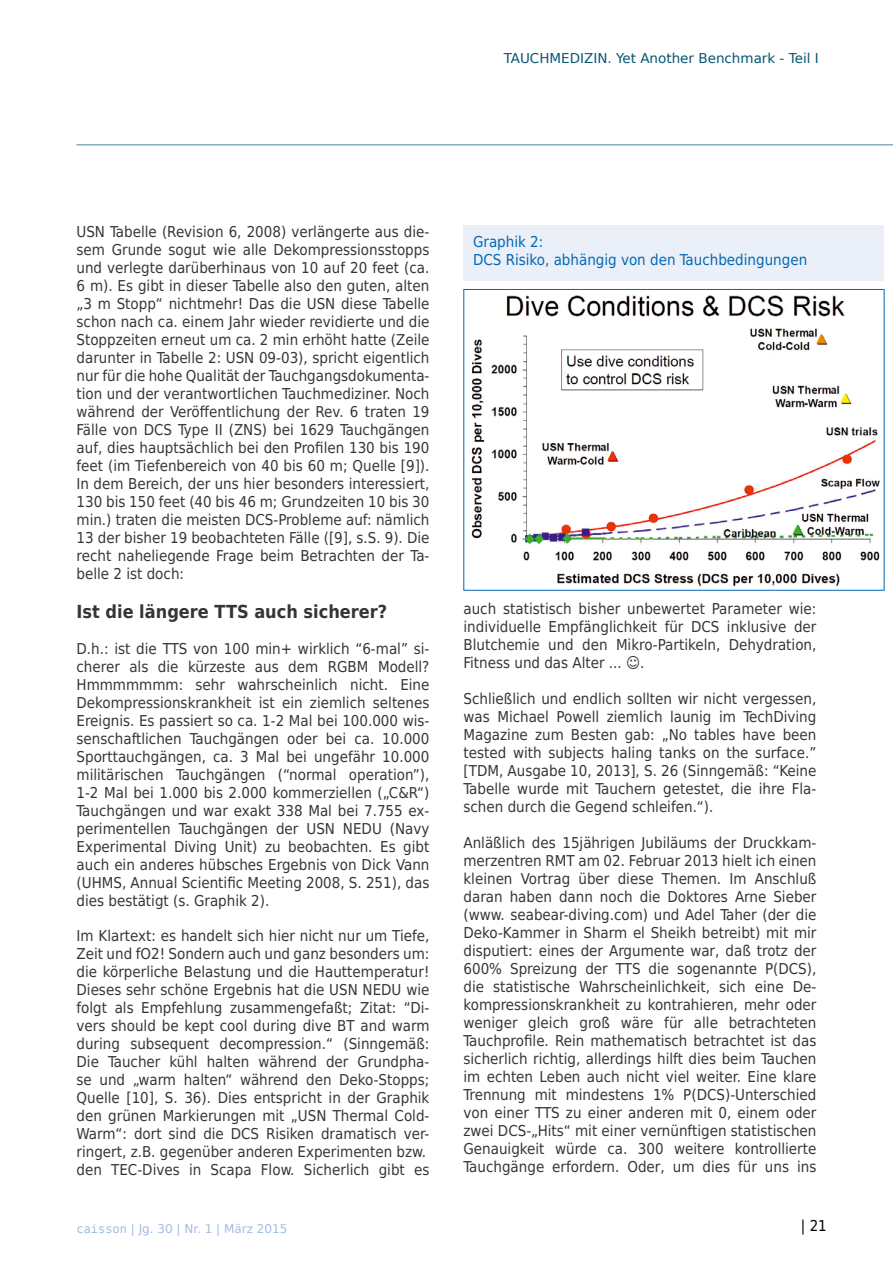
<style>
.page{position:relative;width:893px;height:1263px;background:#fff}
.page>*{position:absolute;margin:0;border:0;box-sizing:border-box;transform-origin:0 0}
.t1{font:700 18px "DejaVu Sans Condensed";color:#373437}
.t2{font:15px/18px "DejaVu Sans Condensed";color:#373437;text-align:justify}
.t3{font:15px/18px "DejaVu Sans Condensed";color:#0068b5}
.t4{font:15px "DejaVu Sans Condensed";color:#000}
.t5{font:13.5px "DejaVu Sans";color:#065571}
.t6{font:12px "DejaVu Sans";color:#a2bbe1}
.s1{font-family:"DejaVu Sans Mono"}
</style>
<div class="page">
<hr style="left:77px;top:144px;width:816px;height:2px;background:#065571">
<div style="left:463px;top:225px;width:421px;height:56px;background:#eaeff8"></div>
<img style="left:469px;top:295px;width:412px;height:292px">
<p class="t5" style="left:504px;top:48px;width:317px">TAUCHMEDIZIN. Yet Another Benchmark - Teil I</p>
<p class="t2" style="left:77px;top:222px;width:354px">USN Tabelle (Revision 6, 2008) verlängerte aus die&shy;sem Grunde sogut wie alle Dekompressionsstopps und verlegte darüberhinaus von 10 auf 20 feet (ca.<br>6 m). Es gibt in dieser Tabelle also den guten, alten „3 m Stopp“ nichtmehr! Das die USN diese Tabelle schon nach ca. einem Jahr wieder revidierte und die Stoppzeiten erneut um ca. 2 min erhöht hatte (Zeile darunter in Tabelle 2: USN 09-03), spricht eigentlich nur für die hohe Qualität der Tauchgangsdokumenta&shy;tion und der verantwortlichen Tauchmediziner. Noch während der Veröffentlichung der Rev. 6 traten 19<br>Fälle von DCS Type II (ZNS) bei 1629 Tauchgängen auf, dies hauptsächlich bei den Profilen 130 bis 190 feet (im Tiefenbereich von 40 bis 60 m; Quelle [9]).<br>In dem Bereich, der uns hier besonders interessiert, 130 bis 150 feet (40 bis 46 m; Grundzeiten 10 bis 30 min.) traten die meisten DCS-Probleme auf: nämlich 13 der bisher 19 beobachteten Fälle ([9], s.S. 9). Die recht naheliegende Frage beim Betrachten der Ta&shy;belle 2 ist doch:</p>
<p class="t1" style="left:77px;top:597px;width:312px">Ist die längere TTS auch sicherer?</p>
<p class="t2" style="left:77px;top:640px;width:354px">D.h.: ist die TTS von 100 min+ wirklich “6-mal” si&shy;cherer als die kürzeste aus dem RGBM Modell?<br>Hmmmmmmm: sehr wahrscheinlich nicht. Eine Dekompressionskrankheit ist ein ziemlich seltenes Ereignis. Es passiert so ca. 1-2 Mal bei 100.000 wis&shy;senschaftlichen Tauchgängen oder bei ca. 10.000<br>Sporttauchgängen, ca. 3 Mal bei ungefähr 10.000 militärischen Tauchgängen (“normal operation”), 1-2 Mal bei 1.000 bis 2.000 kommerziellen („C&amp;R“)<br>Tauchgängen und war exakt 338 Mal bei 7.755 ex&shy;perimentellen Tauchgängen der USN NEDU (Navy Experimental Diving Unit) zu beobachten. Es gibt auch ein anderes hübsches Ergebnis von Dick Vann (UHMS, Annual Scientific Meeting 2008, S. 251), das dies bestätigt (s. Graphik 2).</p>
<p class="t2" style="left:77px;top:926px;width:354px;text-align:left">Im Klartext: es handelt sich hier nicht nur um Tiefe, Zeit und fO2! Sondern auch und ganz besonders um: die körperliche Belastung und die Hauttemperatur!<br>Dieses sehr schöne Ergebnis hat die USN NEDU wie folgt als Empfehlung zusammengefaßt; Zitat: “Di&shy;vers should be kept cool during dive BT and warm during subsequent decompression.“ (Sinngemäß:<br>Die Taucher kühl halten während der Grundpha&shy;se und „warm halten“ während den Deko-Stopps; Quelle [10], S. 36). Dies entspricht in der Graphik den grünen Markierungen mit „USN Thermal Cold-Warm“: dort sind die DCS Risiken dramatisch ver&shy;ringert, z.B. gegenüber anderen Experimenten bzw. den TEC-Dives in Scapa Flow. Sicherlich gibt es</p>
<p class="t3" style="left:473px;top:232px;width:336px">Graphik 2:<br>DCS Risiko, abhängig von den Tauchbedingungen</p>
<p class="t2" style="left:463px;top:600px;width:354px">auch statistisch bisher unbewertet Parameter wie: individuelle Empfänglichkeit für DCS inklusive der Blutchemie und den Mikro-Partikeln, Dehydration, Fitness und das Alter ... ☺.</p>
<p class="t2" style="left:463px;top:690px;width:354px">Schließlich und endlich sollten wir nicht vergessen, was Michael Powell ziemlich launig im TechDiving Magazine zum Besten gab: „No tables have been tested with subjects haling tanks on the surface.” [TDM, Ausgabe 10, 2013], S. 26 (Sinngemäß: “Keine Tabelle wurde mit Tauchern getestet, die ihre Fla&shy;schen durch die Gegend schleifen.“).</p>
<p class="t2" style="left:463px;top:834px;width:354px">Anläßlich des 15jährigen Jubiläums der Druckkam&shy;merzentren RMT am 02. Februar 2013 hielt ich einen kleinen Vortrag über diese Themen. Im Anschluß daran haben dann noch die Doktores Arne Sieber (www. seabear-diving.com) und Adel Taher (der die Deko-Kammer in Sharm el Sheikh betreibt) mit mir disputiert: eines der Argumente war, daß trotz der 600% Spreizung der TTS die sogenannte P(DCS), die statistische Wahrscheinlichkeit, sich eine De&shy;kompressionskrankheit zu kontrahieren, mehr oder weniger gleich groß wäre für alle betrachteten Tauchprofile. Rein mathematisch betrachtet ist das sicherlich richtig, allerdings hilft dies beim Tauchen im echten Leben auch nicht viel weiter. Eine klare Trennung mit mindestens 1% P(DCS)-Unterschied von einer TTS zu einer anderen mit 0, einem oder zwei DCS-„Hits“ mit einer vernünftigen statistischen Genauigkeit würde ca. 300 weitere kontrollierte Tauchgänge erfordern. Oder, um dies für uns ins</p>
<p class="t6" style="left:76px;top:1219px;width:212px"><span class="s1">caisson</span> | Jg. 30 | Nr. 1 | März 2015</p>
<p class="t4" style="left:801px;top:1214px;width:27px">| 21</p>
</div>
